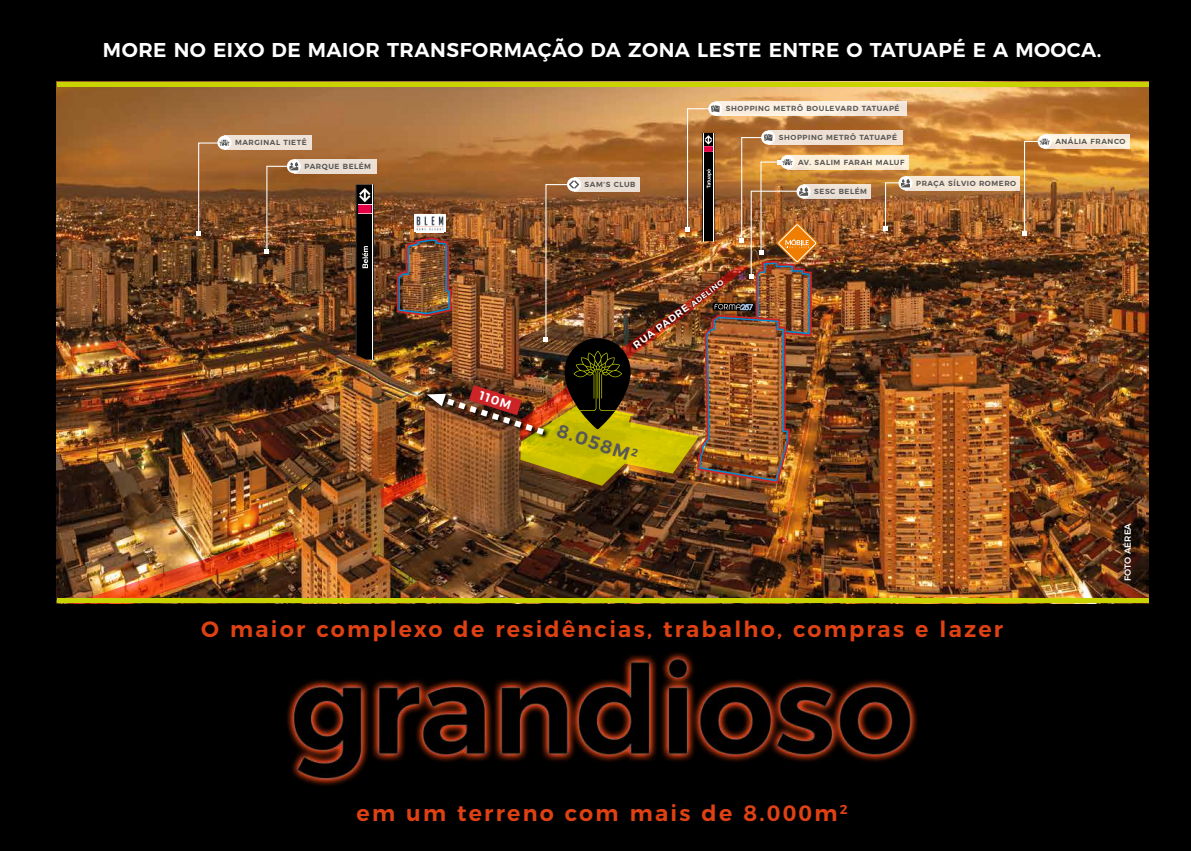
<style>
.page{position:relative;width:1191px;height:851px;background:#fff}
.page>*{position:absolute;margin:0;border:0;box-sizing:border-box;transform-origin:0 0}
.t1{font:600 22.2px "Montserrat";letter-spacing:.1em;color:#df4113}
.t2{font:600 20px "Montserrat";letter-spacing:.025em;color:#fff}
.t3{font:600 18.5px "Montserrat";color:#575756}
.t4{font:600 12.3px "Montserrat";color:#fff}
.t5{font:600 9.9px "Montserrat";color:#fff}
.t6{font:500 8.8px "Montserrat";color:#fff}
.t7{font:600 7.4px "Montserrat";letter-spacing:.075em;color:#575756}
.s1{font-size:7.5px}
</style>
<div class="page">
<div style="left:0;top:0;width:1191px;height:850px;background:#000"></div>
<img style="left:57px;top:86px;width:1091px;height:512px">
<img style="left:58px;top:531px;width:241px;height:67px">
<hr style="left:57px;top:82px;width:1091px;height:4px;background:#c8d300">
<div style="left:57px;top:598px;width:1091px;height:5px;background:#c8d300"></div>
<svg style="left:355px;top:184px;width:19px;height:176px"></svg>
<div style="left:715px;top:102px;width:191px;height:14px;background:#f7eade"></div>
<div style="left:708px;top:102px;width:14px;height:14px;background:#fff;border-radius:50%"></div>
<div style="left:1124px;top:525px;width:19px;height:68px;background:#000;opacity:.75"></div>
<img style="left:286px;top:652px;width:632px;height:134px">
<div style="left:768px;top:130px;width:134px;height:14px;background:#eedfd2"></div>
<div style="left:787px;top:155px;width:122px;height:14px;background:#fdf0db"></div>
<svg style="left:1047px;top:134px;width:83px;height:15px"></svg>
<svg style="left:1037px;top:134px;width:14px;height:15px"></svg>
<svg style="left:1022px;top:139px;width:28px;height:97px"></svg>
<div style="left:224px;top:136px;width:88px;height:14px;background:#eee2d7"></div>
<svg style="left:217px;top:136px;width:14px;height:14px"></svg>
<svg style="left:196px;top:140px;width:34px;height:96px"></svg>
<div style="left:905px;top:176px;width:115px;height:14px;background:#f4e7d5"></div>
<div style="left:898px;top:176px;width:14px;height:14px;background:#fff;border-radius:50%"></div>
<svg style="left:883px;top:179px;width:28px;height:51px"></svg>
<div style="left:803px;top:184px;width:68px;height:14px;background:#ece0d6"></div>
<img style="left:381px;top:105px;width:437px;height:403px">
<div style="left:294px;top:159px;width:82px;height:14px;background:#ecdfd4"></div>
<svg style="left:287px;top:159px;width:14px;height:14px"></svg>
<svg style="left:265px;top:162px;width:33px;height:91px"></svg>
<h2 class="t2" style="left:103px;top:33px;width:1000px">MORE NO EIXO DE MAIOR TRANSFORMAÇÃO DA ZONA LESTE ENTRE O TATUAPÉ E A MOOCA.</h2>
<p class="t7" style="left:726px;top:103px;width:175px">SHOPPING METRÔ BOULEVARD TATUAPÉ</p>
<p class="t7" style="left:779px;top:131px;width:120px">SHOPPING METRÔ TATUAPÉ</p>
<p class="t7" style="left:798px;top:156px;width:108px">AV. SALIM FARAH MALUF</p>
<p class="t7" style="left:235px;top:136px;width:73px">MARGINAL TIETÊ</p>
<p class="t7" style="left:1055px;top:135px;width:72px">ANÁLIA FRANCO</p>
<p class="t7" style="left:916px;top:177px;width:102px">PRAÇA SÍLVIO ROMERO</p>
<p class="t7" style="left:814px;top:185px;width:54px">SESC BELÉM</p>
<p class="t7" style="left:304px;top:160px;width:68px">PARQUE BELÉM</p>
<p class="t7" style="left:584px;top:178px;width:52px">SAM’S CLUB</p>
<h3 class="t4" style="left:483px;top:385px;width:34px;rotate:17deg">110M</h3>
<h3 class="t5" style="left:630px;top:340px;width:111px;rotate:-37deg">RUA PADRE <span class="s1">ADELINO</span></h3>
<h3 class="t3" style="left:562px;top:415px;width:85px;rotate:19deg">8.058M<sup>2</sup></h3>
<h1 class="t1" style="left:201px;top:610px;width:803px">O maior complexo de residências, trabalho, compras e lazer</h1>
<h1 class="t1" style="left:356px;top:795px;width:493px">em um terreno com mais de 8.000m<sup>2</sup></h1>
<p class="t6" style="left:1120px;top:580px;width:59px;rotate:-90deg">FOTO AÉREA</p>
</div>
